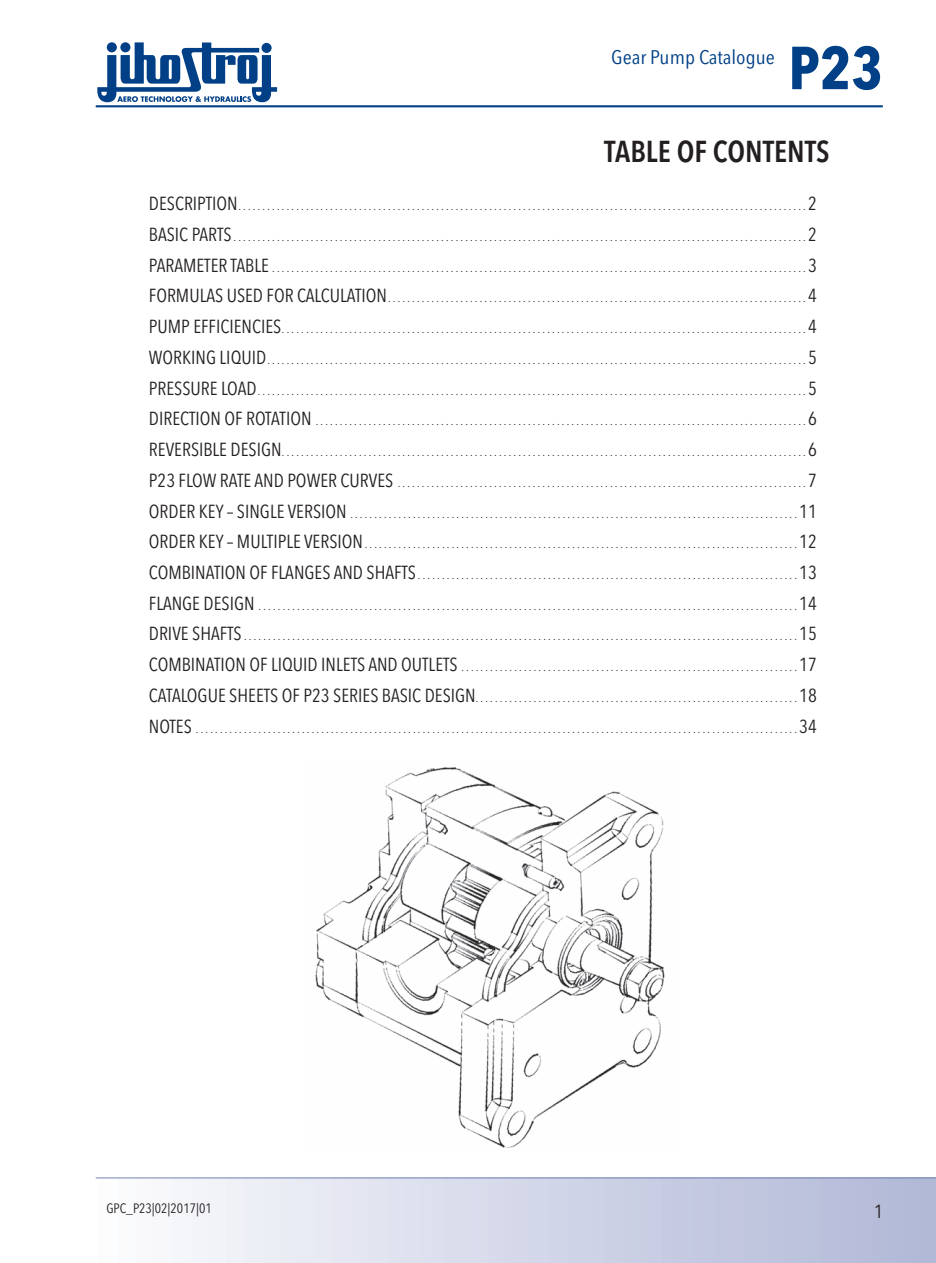
<style>
.page{position:relative;width:936px;height:1263px;background:#fff}
.page>*{position:absolute;margin:0;border:0;box-sizing:border-box;transform-origin:0 0}
.t1{font:700 60px "Avenir Next Condensed";color:#014086}
.t2{font:600 30px "Avenir Next Condensed";color:#231f20}
.t3{font:19.5px "Avenir Next Condensed";color:#014086;scale:1.1 1}
.t4{font:18.75px "Avenir Next Condensed";color:#231f20}
.t5{font:13.5px "Avenir Next Condensed";color:#231f20}
.t6{font:12px "Avenir Next Condensed";color:#231f20}
.s1{font-size:18.75px}
</style>
<div class="page">
<hr style="left:96px;top:105px;width:786px;height:2px;background:#014086">
<svg style="left:97px;top:43px;width:180px;height:59px"></svg>
<div style="left:96px;top:1178px;width:839px;height:85px;background:linear-gradient(to right,#fcfcfe,#afb7d6)"></div>
<hr style="left:96px;top:1177px;width:839px;height:1px;background:#7585b5">
<img style="left:315px;top:767px;width:350px;height:381px">
<h3 class="t3" style="left:611px;top:40px;width:150px">Gear Pump Catalogue</h3>
<h1 class="t1" style="left:788px;top:31px;width:96px">P23</h1>
<h2 class="t2" style="left:604px;top:125px;width:227px">TABLE OF CONTENTS</h2>
<p class="t6" style="left:149px;top:196px;width:669px"><span class="s1">DESCRIPTION</span>. . . . . . . . . . . . . . . . . . . . . . . . . . . . . . . . . . . . . . . . . . . . . . . . . . . . . . . . . . . . . . . . . . . . . . . . . . . . . . . . . . . . . . . . . . . . . . . . . . . . . . . . . . . . . . . . . . . . . . <span class="s1">2</span></p>
<p class="t6" style="left:149px;top:226px;width:669px"><span class="s1">BASIC PARTS</span> . . . . . . . . . . . . . . . . . . . . . . . . . . . . . . . . . . . . . . . . . . . . . . . . . . . . . . . . . . . . . . . . . . . . . . . . . . . . . . . . . . . . . . . . . . . . . . . . . . . . . . . . . . . . . . . . . . . . . . . <span class="s1">2</span></p>
<p class="t6" style="left:149px;top:257px;width:669px"><span class="s1">PARAMETER TABLE</span> . . . . . . . . . . . . . . . . . . . . . . . . . . . . . . . . . . . . . . . . . . . . . . . . . . . . . . . . . . . . . . . . . . . . . . . . . . . . . . . . . . . . . . . . . . . . . . . . . . . . . . . . . . . . . . . <span class="s1">3</span></p>
<p class="t6" style="left:149px;top:288px;width:669px"><span class="s1">FORMULAS USED FOR CALCULATION</span>. . . . . . . . . . . . . . . . . . . . . . . . . . . . . . . . . . . . . . . . . . . . . . . . . . . . . . . . . . . . . . . . . . . . . . . . . . . . . . . . . . . . . . . <span class="s1">4</span></p>
<p class="t6" style="left:149px;top:319px;width:669px"><span class="s1">PUMP EFFICIENCIES</span>. . . . . . . . . . . . . . . . . . . . . . . . . . . . . . . . . . . . . . . . . . . . . . . . . . . . . . . . . . . . . . . . . . . . . . . . . . . . . . . . . . . . . . . . . . . . . . . . . . . . . . . . . . . . . <span class="s1">4</span></p>
<p class="t6" style="left:149px;top:349px;width:669px"><span class="s1">WORKING LIQUID</span>. . . . . . . . . . . . . . . . . . . . . . . . . . . . . . . . . . . . . . . . . . . . . . . . . . . . . . . . . . . . . . . . . . . . . . . . . . . . . . . . . . . . . . . . . . . . . . . . . . . . . . . . . . . . . . . . <span class="s1">5</span></p>
<p class="t6" style="left:149px;top:380px;width:669px"><span class="s1">PRESSURE LOAD</span>. . . . . . . . . . . . . . . . . . . . . . . . . . . . . . . . . . . . . . . . . . . . . . . . . . . . . . . . . . . . . . . . . . . . . . . . . . . . . . . . . . . . . . . . . . . . . . . . . . . . . . . . . . . . . . . . . . <span class="s1">5</span></p>
<p class="t6" style="left:149px;top:411px;width:669px"><span class="s1">DIRECTION OF ROTATION</span> . . . . . . . . . . . . . . . . . . . . . . . . . . . . . . . . . . . . . . . . . . . . . . . . . . . . . . . . . . . . . . . . . . . . . . . . . . . . . . . . . . . . . . . . . . . . . . . . . . . . . . <span class="s1">6</span></p>
<p class="t6" style="left:149px;top:442px;width:669px"><span class="s1">REVERSIBLE DESIGN</span>. . . . . . . . . . . . . . . . . . . . . . . . . . . . . . . . . . . . . . . . . . . . . . . . . . . . . . . . . . . . . . . . . . . . . . . . . . . . . . . . . . . . . . . . . . . . . . . . . . . . . . . . . . . . . <span class="s1">6</span></p>
<p class="t6" style="left:149px;top:472px;width:669px"><span class="s1">P23 FLOW RATE AND POWER CURVES</span> . . . . . . . . . . . . . . . . . . . . . . . . . . . . . . . . . . . . . . . . . . . . . . . . . . . . . . . . . . . . . . . . . . . . . . . . . . . . . . . . . . . . . <span class="s1">7</span></p>
<p class="t6" style="left:149px;top:503px;width:669px"><span class="s1">ORDER KEY – SINGLE VERSION</span> . . . . . . . . . . . . . . . . . . . . . . . . . . . . . . . . . . . . . . . . . . . . . . . . . . . . . . . . . . . . . . . . . . . . . . . . . . . . . . . . . . . . . . . . . . . . . <span class="s1">11</span></p>
<p class="t6" style="left:149px;top:534px;width:669px"><span class="s1">ORDER KEY – MULTIPLE VERSION</span>. . . . . . . . . . . . . . . . . . . . . . . . . . . . . . . . . . . . . . . . . . . . . . . . . . . . . . . . . . . . . . . . . . . . . . . . . . . . . . . . . . . . . . . . . . <span class="s1">12</span></p>
<p class="t6" style="left:149px;top:564px;width:669px"><span class="s1">COMBINATION OF FLANGES AND SHAFTS</span>. . . . . . . . . . . . . . . . . . . . . . . . . . . . . . . . . . . . . . . . . . . . . . . . . . . . . . . . . . . . . . . . . . . . . . . . . . . . . . . <span class="s1">13</span></p>
<p class="t6" style="left:149px;top:595px;width:669px"><span class="s1">FLANGE DESIGN</span> . . . . . . . . . . . . . . . . . . . . . . . . . . . . . . . . . . . . . . . . . . . . . . . . . . . . . . . . . . . . . . . . . . . . . . . . . . . . . . . . . . . . . . . . . . . . . . . . . . . . . . . . . . . . . . . . <span class="s1">14</span></p>
<p class="t6" style="left:149px;top:626px;width:669px"><span class="s1">DRIVE SHAFTS</span> . . . . . . . . . . . . . . . . . . . . . . . . . . . . . . . . . . . . . . . . . . . . . . . . . . . . . . . . . . . . . . . . . . . . . . . . . . . . . . . . . . . . . . . . . . . . . . . . . . . . . . . . . . . . . . . . . . . <span class="s1">15</span></p>
<p class="t6" style="left:149px;top:657px;width:669px"><span class="s1">COMBINATION OF LIQUID INLETS AND OUTLETS</span> . . . . . . . . . . . . . . . . . . . . . . . . . . . . . . . . . . . . . . . . . . . . . . . . . . . . . . . . . . . . . . . . . . . . . . <span class="s1">17</span></p>
<p class="t6" style="left:149px;top:687px;width:669px"><span class="s1">CATALOGUE SHEETS OF P23 SERIES BASIC DESIGN</span>. . . . . . . . . . . . . . . . . . . . . . . . . . . . . . . . . . . . . . . . . . . . . . . . . . . . . . . . . . . . . . . . . . . <span class="s1">18</span></p>
<p class="t6" style="left:149px;top:718px;width:669px"><span class="s1">NOTES</span> . . . . . . . . . . . . . . . . . . . . . . . . . . . . . . . . . . . . . . . . . . . . . . . . . . . . . . . . . . . . . . . . . . . . . . . . . . . . . . . . . . . . . . . . . . . . . . . . . . . . . . . . . . . . . . . . . . . . . . . . . . . . . <span class="s1">34</span></p>
<p class="t5" style="left:106px;top:1196px;width:107px">GPC_P23|02|2017|01</p>
<h3 class="t4" style="left:873px;top:1195px;width:10px">1</h3>
</div>
